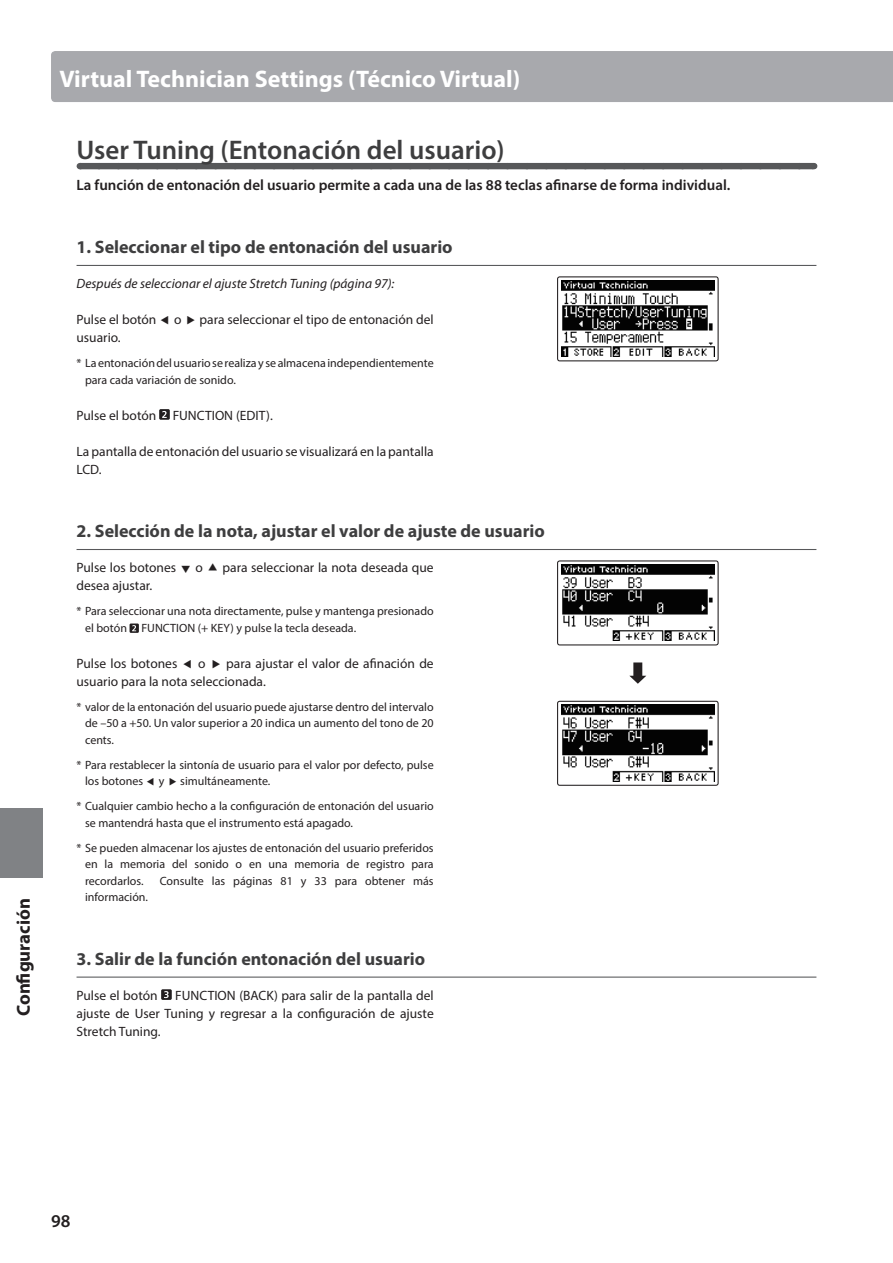
<style>
.page{position:relative;width:893px;height:1263px;background:#fff}
.page>*{position:absolute;margin:0;border:0;box-sizing:border-box;transform-origin:0 0}
.t1{font:600 27px "Myriad Pro";color:#3e3e3f}
.t2{font:700 24px "Myriad Pro";color:#fff}
.t3{font:700 18.75px "Myriad Pro";color:#231f20}
.t4{font:700 18px "Myriad Pro";color:#3e3e3f}
.t5{font:600 18px "Myriad Pro";color:#231f20}
.t6{font:600 15px "Myriad Pro";color:#231f20}
.t7{font:13.5px/18px "Myriad Pro";color:#231f20}
.t8{font:italic 13.5px "Myriad Pro";color:#231f20}
.t9{font:12px/16.5px "Myriad Pro";color:#231f20}
</style>
<div class="page">
<div style="left:0;top:808px;width:43px;height:69px;background:#808285"></div>
<div style="left:51px;top:51px;width:842px;height:51px;background:#a8a9ad"></div>
<div style="left:80px;top:163px;width:733px;height:6px;background:#57585a"></div>
<hr style="left:77px;top:265px;width:739px;height:1px;background:#57585a">
<hr style="left:77px;top:549px;width:739px;height:1px;background:#57585a">
<hr style="left:77px;top:976px;width:739px;height:2px;background:#57585a">
<svg style="left:159px;top:409px;width:11px;height:11px"></svg>
<svg style="left:130px;top:623px;width:9px;height:10px"></svg>
<svg style="left:161px;top:989px;width:11px;height:11px"></svg>
<img style="left:561px;top:280px;width:153px;height:77px">
<div style="left:557px;top:276px;width:162px;height:85px;border:1px solid #231f20;border-radius:2px"></div>
<img style="left:561px;top:564px;width:153px;height:77px">
<div style="left:557px;top:560px;width:162px;height:85px;border:1px solid #231f20;border-radius:2px"></div>
<svg style="left:629px;top:662px;width:17px;height:22px"></svg>
<img style="left:561px;top:705px;width:153px;height:76px">
<div style="left:557px;top:701px;width:162px;height:85px;border:1px solid #231f20;border-radius:2px"></div>
<h3 class="t3" style="left:11px;top:1016px;width:119px;rotate:-90deg">Configuración</h3>
<h2 class="t2" style="left:60px;top:63px;width:462px">Virtual Technician Settings (Técnico Virtual)</h2>
<h1 class="t1" style="left:77px;top:132px;width:429px">User Tuning (Entonación del usuario)</h1>
<p class="t6" style="left:77px;top:175px;width:655px">La función de entonación del usuario permite a cada una de las 88 teclas afinarse de forma individual.</p>
<h3 class="t4" style="left:77px;top:235px;width:378px">1. Seleccionar el tipo de entonación del usuario</h3>
<p class="t8" style="left:77px;top:275px;width:319px">Después de seleccionar el ajuste Stretch Tuning (página 97):</p>
<p class="t7" style="left:77px;top:310px;width:81px">Pulse el botón</p>
<p class="t7" style="left:174px;top:310px;width:9px">o</p>
<p class="t7" style="left:199px;top:310px;width:236px">para seleccionar el tipo de entonación del</p>
<p class="t7" style="left:77px;top:328px;width:46px">usuario.</p>
<p class="t9" style="left:85px;top:355px;width:350px;text-indent:-9px">* La entonación del usuario se realiza y se almacena independientemente para cada variación de sonido.</p>
<p class="t7" style="left:77px;top:406px;width:198px">Pulse el botón FUNCTION (EDIT).</p>
<p class="t7" style="left:77px;top:442px;width:359px">La pantalla de entonación del usuario se visualizará en la pantalla<br>LCD.</p>
<h3 class="t4" style="left:77px;top:519px;width:470px">2. Selección de la nota, ajustar el valor de ajuste de usuario</h3>
<p class="t7" style="left:77px;top:558px;width:101px">Pulse los botones</p>
<p class="t7" style="left:196px;top:558px;width:9px">o</p>
<p class="t7" style="left:222px;top:558px;width:213px">para seleccionar la nota deseada que</p>
<p class="t7" style="left:77px;top:576px;width:77px">desea ajustar.</p>
<p class="t9" style="left:85px;top:603px;width:350px;text-indent:-9px">* Para seleccionar una nota directamente, pulse y mantenga presionado el botón FUNCTION (+ KEY) y pulse la tecla deseada.</p>
<p class="t7" style="left:77px;top:654px;width:102px">Pulse los botones</p>
<p class="t7" style="left:198px;top:654px;width:9px">o</p>
<p class="t7" style="left:77px;top:654px;width:359px;text-indent:150px">para ajustar el valor de afinación de usuario para la nota seleccionada.</p>
<p class="t9" style="left:85px;top:698px;width:350px;text-align:justify;text-indent:-9px">* valor de la entonación del usuario puede ajustarse dentro del intervalo de –50 a +50. Un valor superior a 20 indica un aumento del tono de 20 cents.</p>
<p class="t9" style="left:85px;top:756px;width:350px;text-indent:-9px">* Para restablecer la sintonía de usuario para el valor por defecto, pulse los botones</p>
<p class="t9" style="left:77px;top:769px;width:359px;line-height:25px;text-indent:104px">simultáneamente.<br>* Cualquier cambio hecho a la configuración de entonación del usuario</p>
<p class="t9" style="left:77px;top:810px;width:359px;line-height:25px;text-indent:9px">se mantendrá hasta que el instrumento está apagado.<br>* Se pueden almacenar los ajustes de entonación del usuario preferidos</p>
<p class="t9" style="left:85px;top:856px;width:350px">en la memoria del sonido o en una memoria de registro para recordarlos.</p>
<p class="t9" style="left:159px;top:773px;width:7px">y</p>
<p class="t9" style="left:160px;top:872px;width:276px">Consulte las páginas 81 y 33 para obtener más</p>
<p class="t9" style="left:85px;top:889px;width:65px">información.</p>
<h3 class="t4" style="left:77px;top:947px;width:350px">3. Salir de la función entonación del usuario</h3>
<p class="t7" style="left:77px;top:986px;width:83px">Pulse el botón</p>
<p class="t7" style="left:77px;top:986px;width:359px;text-align:justify;text-indent:99px">FUNCTION (BACK) para salir de la pantalla del ajuste de User Tuning y regresar a la configuración de ajuste Stretch Tuning.</p>
<h3 class="t5" style="left:51px;top:1209px;width:21px">98</h3>
</div>
